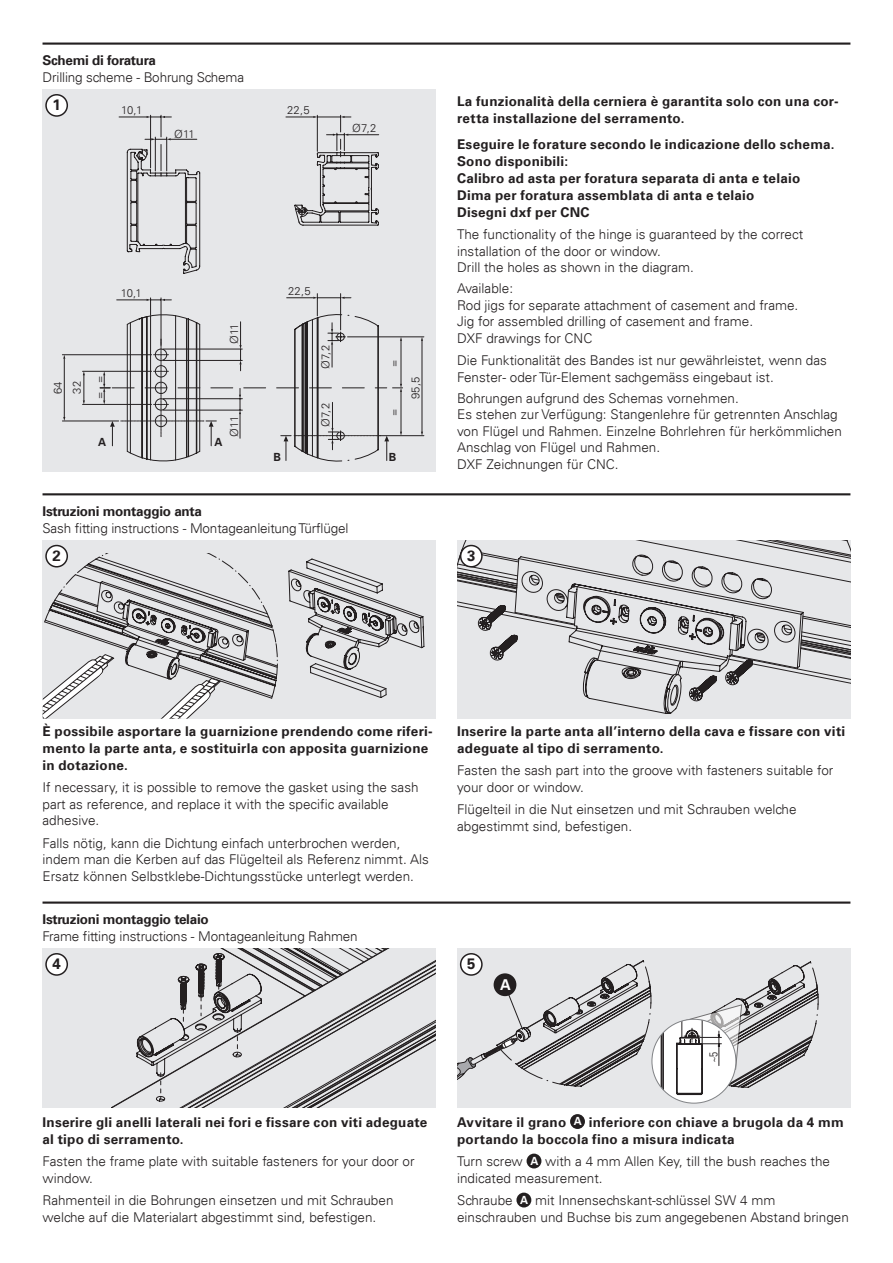
<style>
.page{position:relative;width:893px;height:1263px;background:#fff}
.page>*{position:absolute;margin:0;border:0;box-sizing:border-box;transform-origin:0 0}
.t1{font:700 15px "Univers";color:#231f20}
.t2{font:700 15px "Univers";color:#fff}
.t3{font:300 13.5px/16.5px "Univers";color:#231f20}
.t4{font:700 13.5px/17px "Univers";letter-spacing:.015em;color:#231f20}
.t5{font:700 13.5px "Univers";letter-spacing:-.02em;color:#231f20}
.t6{font:300 11.25px "Univers";letter-spacing:.01em;color:#231f20}
.t7{font:700 11.25px "Univers";color:#231f20}
.t8{font:300 condensed 11.25px "Univers";color:#231f20}
.t9{font:300 11.1px "Univers";color:#231f20}
.s1{font-size:11.25px;color:#fff}
.s2{font-weight:700;font-size:11.25px;color:#fff}
</style>
<div class="page">
<div style="left:43px;top:89px;width:393px;height:383px;background:#e6e7e9"></div>
<svg style="left:119px;top:115px;width:260px;height:159px"></svg>
<hr style="left:62px;top:421px;width:57px;height:1px;background:#231f20">
<hr style="left:62px;top:354px;width:90px;height:1px;background:#231f20">
<hr style="left:64px;top:359px;width:1px;height:58px;background:#231f20">
<hr style="left:83px;top:404px;width:69px;height:1px;background:#231f20">
<hr style="left:83px;top:371px;width:69px;height:1px;background:#231f20">
<svg style="left:83px;top:371px;width:2px;height:33px"></svg>
<hr style="left:380px;top:435px;width:44px;height:1px;background:#231f20">
<hr style="left:347px;top:337px;width:77px;height:1px;background:#231f20">
<hr style="left:422px;top:341px;width:1px;height:91px;background:#231f20">
<svg style="left:100px;top:294px;width:303px;height:167px"></svg>
<div style="left:43px;top:540px;width:393px;height:179px;background:#e6e7e9"></div>
<svg style="left:289px;top:559px;width:135px;height:139px"></svg>
<svg style="left:43px;top:553px;width:234px;height:166px"></svg>
<div style="left:457px;top:540px;width:393px;height:179px;background:#e6e7e9"></div>
<svg style="left:457px;top:540px;width:393px;height:174px"></svg>
<div style="left:43px;top:948px;width:393px;height:160px;background:#e6e7e9"></div>
<svg style="left:111px;top:948px;width:325px;height:160px"></svg>
<div style="left:457px;top:948px;width:393px;height:160px;background:#e6e7e9"></div>
<hr style="left:43px;top:43px;width:807px;height:2px;background:#231f20">
<hr style="left:43px;top:493px;width:807px;height:2px;background:#231f20">
<hr style="left:43px;top:901px;width:807px;height:3px;background:#231f20">
<div style="left:570px;top:1114px;width:15px;height:15px;background:#231f20;border-radius:50%"></div>
<div style="left:527px;top:1153px;width:14px;height:15px;background:#231f20;border-radius:50%"></div>
<div style="left:516px;top:1192px;width:15px;height:15px;background:#231f20;border-radius:50%"></div>
<div style="left:46px;top:95px;width:21px;height:21px;background:#fff;border-radius:50%"></div>
<div style="left:45px;top:94px;width:23px;height:23px;border:1px solid #231f20;border-radius:50%"></div>
<div style="left:46px;top:545px;width:21px;height:22px;background:#fff;border-radius:50%"></div>
<div style="left:45px;top:545px;width:23px;height:22px;border:1px solid #231f20;border-radius:50%"></div>
<div style="left:46px;top:954px;width:21px;height:21px;background:#fff;border-radius:50%"></div>
<div style="left:45px;top:953px;width:23px;height:23px;border:1px solid #231f20;border-radius:50%"></div>
<div style="left:461px;top:545px;width:21px;height:22px;background:#fff;border-radius:50%"></div>
<div style="left:460px;top:545px;width:23px;height:22px;border:1px solid #231f20;border-radius:50%"></div>
<svg style="left:461px;top:954px;width:21px;height:21px"></svg>
<div style="left:460px;top:953px;width:23px;height:23px;border:1px solid #231f20;border-radius:50%"></div>
<svg style="left:457px;top:960px;width:362px;height:143px"></svg>
<p class="t5" style="left:43px;top:52px;width:115px">Schemi di foratura</p>
<p class="t3" style="left:43px;top:69px;width:203px">Drilling scheme - Bohrung Schema</p>
<p class="t1" style="left:53px;top:96px;width:10px">1</p>
<p class="t6" style="left:121px;top:104px;width:23px">10,1</p>
<p class="t6" style="left:174px;top:127px;width:22px">Ø11</p>
<p class="t6" style="left:287px;top:103px;width:24px">22,5</p>
<p class="t6" style="left:352px;top:121px;width:26px">Ø7,2</p>
<p class="t6" style="left:121px;top:286px;width:23px">10,1</p>
<p class="t6" style="left:288px;top:285px;width:24px">22,5</p>
<p class="t6" style="left:227px;top:344px;width:22px;rotate:-90deg">Ø11</p>
<p class="t6" style="left:319px;top:369px;width:26px;rotate:-90deg">Ø7,2</p>
<p class="t9" style="left:387px;top:366px;width:9px;rotate:-90deg">=</p>
<p class="t6" style="left:70px;top:394px;width:14px;rotate:-90deg">32</p>
<p class="t9" style="left:93px;top:399px;width:25px;rotate:-90deg">= =</p>
<p class="t7" style="left:98px;top:436px;width:10px">A</p>
<p class="t7" style="left:215px;top:436px;width:10px">A</p>
<p class="t6" style="left:51px;top:394px;width:15px;rotate:-90deg">64</p>
<p class="t6" style="left:409px;top:399px;width:24px;rotate:-90deg">95,5</p>
<p class="t6" style="left:319px;top:427px;width:26px;rotate:-90deg">Ø7,2</p>
<p class="t9" style="left:387px;top:416px;width:9px;rotate:-90deg">=</p>
<p class="t6" style="left:227px;top:437px;width:22px;rotate:-90deg">Ø11</p>
<p class="t3" style="left:222px;top:416px;width:16px">12</p>
<p class="t7" style="left:273px;top:450px;width:9px">B</p>
<p class="t7" style="left:389px;top:450px;width:9px">B</p>
<p class="t5" style="left:43px;top:503px;width:161px">Istruzioni montaggio anta</p>
<p class="t3" style="left:43px;top:520px;width:307px">Sash fitting instructions - Montageanleitung Türflügel</p>
<p class="t1" style="left:53px;top:547px;width:10px">2</p>
<p class="t4" style="left:457px;top:93px;width:383px">La funzionalità della cerniera è garantita solo con una cor&shy;retta installazione del serramento.</p>
<p class="t4" style="left:457px;top:136px;width:379px">Eseguire le forature secondo le indicazione dello schema.<br>Sono disponibili:<br>Calibro ad asta per foratura separata di anta e telaio Dima per foratura assemblata di anta e telaio<br>Disegni dxf per CNC</p>
<p class="t3" style="left:457px;top:226px;width:348px">The functionality of the hinge is guaranteed by the correct installation of the door or window.<br>Drill the holes as shown in the diagram.</p>
<p class="t3" style="left:457px;top:280px;width:343px">Available:<br>Rod jigs for separate attachment of casement and frame.<br>Jig for assembled drilling of casement and frame.<br>DXF drawings for CNC</p>
<p class="t3" style="left:457px;top:352px;width:371px">Die Funktionalität des Bandes ist nur gewährleistet, wenn das<br>Fenster- oder Tür-Element sachgemäss eingebaut ist.</p>
<p class="t3" style="left:457px;top:390px;width:386px">Bohrungen aufgrund des Schemas vornehmen.<br>Es stehen zur Verfügung: Stangenlehre für getrennten Anschlag von Flügel und Rahmen. Einzelne Bohrlehren für herkömmlichen Anschlag von Flügel und Rahmen.<br>DXF Zeichnungen für CNC.</p>
<p class="t1" style="left:467px;top:547px;width:10px">3</p>
<p class="t4" style="left:43px;top:722px;width:392px">È possibile asportare la guarnizione prendendo come riferi&shy;mento la parte anta, e sostituirla con apposita guarnizione in dotazione.</p>
<p class="t3" style="left:43px;top:779px;width:378px">If necessary, it is possible to remove the gasket using the sash part as reference, and replace it with the specific available adhesive.</p>
<p class="t3" style="left:43px;top:835px;width:388px">Falls nötig, kann die Dichtung einfach unterbrochen werden, indem man die Kerben auf das Flügelteil als Referenz nimmt. Als<br>Ersatz können Selbstklebe-Dichtungsstücke unterlegt werden.</p>
<p class="t5" style="left:43px;top:911px;width:168px">Istruzioni montaggio telaio</p>
<p class="t3" style="left:43px;top:928px;width:317px">Frame fitting instructions - Montageanleitung Rahmen</p>
<p class="t1" style="left:53px;top:955px;width:10px">4</p>
<p class="t4" style="left:43px;top:1114px;width:386px">Inserire gli anelli laterali nei fori e fissare con viti adeguate al tipo di serramento.</p>
<p class="t3" style="left:43px;top:1153px;width:374px">Fasten the frame plate with suitable fasteners for your door or window.</p>
<p class="t3" style="left:43px;top:1192px;width:352px">Rahmenteil in die Bohrungen einsetzen und mit Schrauben welche auf die Materialart abgestimmt sind, befestigen.</p>
<p class="t4" style="left:457px;top:722px;width:390px">Inserire la parte anta all’interno della cava e fissare con viti adeguate al tipo di serramento.</p>
<p class="t3" style="left:457px;top:762px;width:378px">Fasten the sash part into the groove with fasteners suitable for your door or window.</p>
<p class="t3" style="left:457px;top:801px;width:341px">Flügelteil in die Nut einsetzen und mit Schrauben welche abgestimmt sind, befestigen.</p>
<p class="t1" style="left:467px;top:955px;width:10px">5</p>
<p class="t2" style="left:500px;top:976px;width:12px">A</p>
<p class="t8" style="left:707px;top:1062px;width:12px;rotate:-90deg">~5</p>
<p class="t4" style="left:457px;top:1114px;width:388px">Avvitare il grano <span class="s1">A</span> inferiore con chiave a brugola da 4 mm portando la boccola fino a misura indicata</p>
<p class="t3" style="left:457px;top:1153px;width:374px">Turn screw <span class="s2">A</span> with a 4 mm Allen Key, till the bush reaches the indicated measurement.</p>
<p class="t3" style="left:457px;top:1192px;width:393px">Schraube <span class="s2">A</span> mit Innensechskant-schlüssel SW 4 mm einschrauben und Buchse bis zum angegebenen Abstand bringen</p>
</div>
